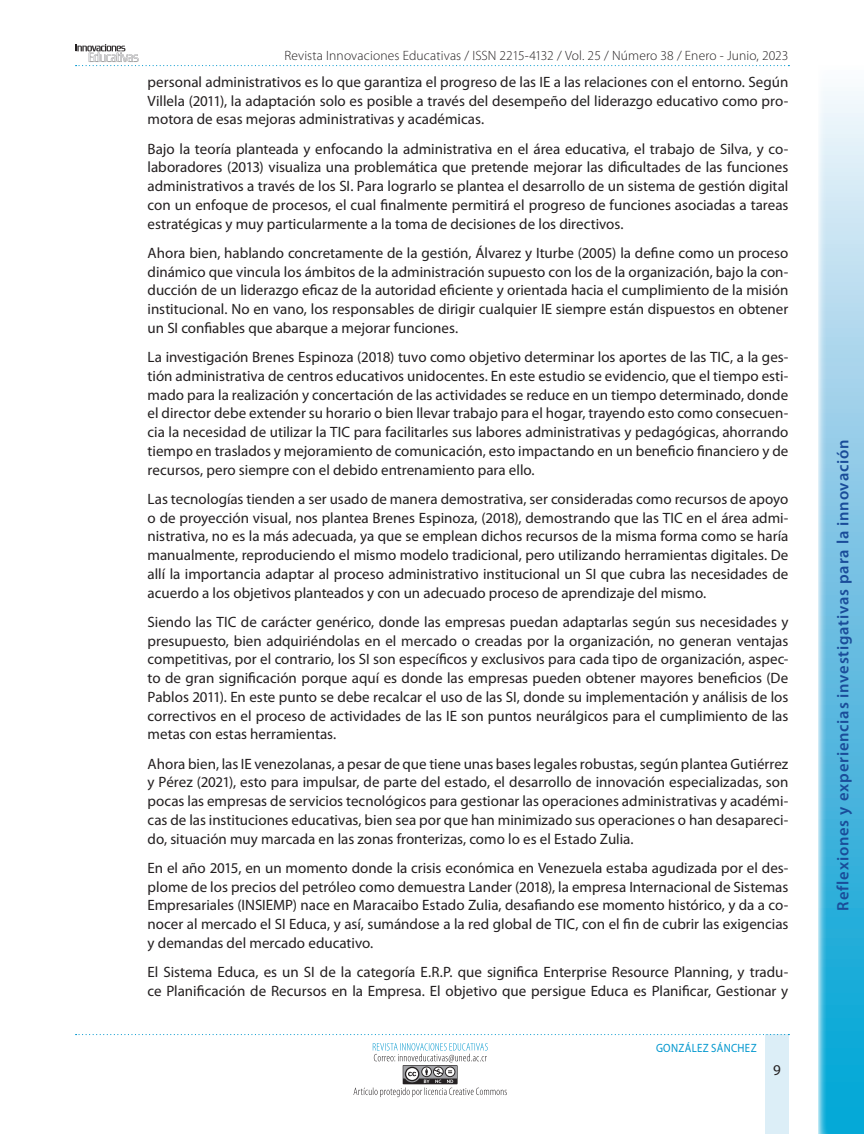
<style>
.page{position:relative;width:864px;height:1134px;background:#fff}
.page>*{position:absolute;margin:0;border:0;box-sizing:border-box;transform-origin:0 0}
.t1{font:600 16.5px "Myriad Pro";letter-spacing:.045em;color:#1a4c99}
.t2{font:15px/18.8px "Myriad Pro";color:#231f20;text-align:justify}
.t3{font:300 13.5px "Myriad Pro";letter-spacing:.01em;color:#231f20}
.t4{font:12px "Myriad Pro";letter-spacing:.03em;color:#0097ce;scale:.9 1}
</style>
<div class="page">
<svg style="left:76px;top:44px;width:713px;height:22px"></svg>
<div style="left:765px;top:1034px;width:23px;height:100px;background:#dceef7"></div>
<svg style="left:76px;top:1034px;width:713px;height:1px"></svg>
<svg style="left:354px;top:1043px;width:153px;height:54px"></svg>
<svg style="left:818px;top:91px;width:46px;height:1043px;background:#79c7e6"></svg>
<p class="t3" style="left:284px;top:48px;width:506px">Revista Innovaciones Educativas / ISSN 2215-4132 / Vol. 25 / Número 38 / Enero - Junio, 2023</p>
<p class="t2" style="left:148px;top:73px;width:642px">personal administrativos es lo que garantiza el progreso de las IE a las relaciones con el entorno. Según Villela (2011), la adaptación solo es posible a través del desempeño del liderazgo educativo como pro&shy;motora de esas mejoras administrativas y académicas.</p>
<p class="t2" style="left:148px;top:139px;width:642px">Bajo la teoría planteada y enfocando la administrativa en el área educativa, el trabajo de Silva, y co&shy;laboradores (2013) visualiza una problemática que pretende mejorar las dificultades de las funciones administrativos a través de los SI. Para lograrlo se plantea el desarrollo de un sistema de gestión digital con un enfoque de procesos, el cual finalmente permitirá el progreso de funciones asociadas a tareas estratégicas y muy particularmente a la toma de decisiones de los directivos.</p>
<p class="t2" style="left:148px;top:244px;width:642px">Ahora bien, hablando concretamente de la gestión, Álvarez y Iturbe (2005) la define como un proceso dinámico que vincula los ámbitos de la administración supuesto con los de la organización, bajo la con&shy;ducción de un liderazgo eficaz de la autoridad eficiente y orientada hacia el cumplimiento de la misión institucional. No en vano, los responsables de dirigir cualquier IE siempre están dispuestos en obtener un SI confiables que abarque a mejorar funciones.</p>
<p class="t2" style="left:148px;top:348px;width:642px">La investigación Brenes Espinoza (2018) tuvo como objetivo determinar los aportes de las TIC, a la ges&shy;tión administrativa de centros educativos unidocentes. En este estudio se evidencio, que el tiempo esti&shy;mado para la realización y concertación de las actividades se reduce en un tiempo determinado, donde el director debe extender su horario o bien llevar trabajo para el hogar, trayendo esto como consecuen&shy;cia la necesidad de utilizar la TIC para facilitarles sus labores administrativas y pedagógicas, ahorrando tiempo en traslados y mejoramiento de comunicación, esto impactando en un beneficio financiero y de recursos, pero siempre con el debido entrenamiento para ello.</p>
<p class="t2" style="left:148px;top:490px;width:642px">Las tecnologías tienden a ser usado de manera demostrativa, ser consideradas como recursos de apoyo o de proyección visual, nos plantea Brenes Espinoza, (2018), demostrando que las TIC en el área admi&shy;nistrativa, no es la más adecuada, ya que se emplean dichos recursos de la misma forma como se haría manualmente, reproduciendo el mismo modelo tradicional, pero utilizando herramientas digitales. De allí la importancia adaptar al proceso administrativo institucional un SI que cubra las necesidades de acuerdo a los objetivos planteados y con un adecuado proceso de aprendizaje del mismo.</p>
<p class="t2" style="left:148px;top:613px;width:642px">Siendo las TIC de carácter genérico, donde las empresas puedan adaptarlas según sus necesidades y presupuesto, bien adquiriéndolas en el mercado o creadas por la organización, no generan ventajas competitivas, por el contrario, los SI son específicos y exclusivos para cada tipo de organización, aspec&shy;to de gran significación porque aquí es donde las empresas pueden obtener mayores beneficios (De Pablos 2011). En este punto se debe recalcar el uso de las SI, donde su implementación y análisis de los correctivos en el proceso de actividades de las IE son puntos neurálgicos para el cumplimiento de las metas con estas herramientas.</p>
<p class="t2" style="left:148px;top:754px;width:642px">Ahora bien, las IE venezolanas, a pesar de que tiene unas bases legales robustas, según plantea Gutiérrez y Pérez (2021), esto para impulsar, de parte del estado, el desarrollo de innovación especializadas, son pocas las empresas de servicios tecnológicos para gestionar las operaciones administrativas y académi&shy;cas de las instituciones educativas, bien sea por que han minimizado sus operaciones o han desapareci&shy;do, situación muy marcada en las zonas fronterizas, como lo es el Estado Zulia.</p>
<p class="t2" style="left:148px;top:859px;width:642px">En el año 2015, en un momento donde la crisis económica en Venezuela estaba agudizada por el des&shy;plome de los precios del petróleo como demuestra Lander (2018), la empresa Internacional de Sistemas Empresariales (INSIEMP) nace en Maracaibo Estado Zulia, desafiando ese momento histórico, y da a co&shy;nocer al mercado el SI Educa, y así, sumándose a la red global de TIC, con el fin de cubrir las exigencias y demandas del mercado educativo.</p>
<p class="t2" style="left:148px;top:963px;width:642px">El Sistema Educa, es un SI de la categoría E.R.P. que significa Enterprise Resource Planning, y tradu&shy;ce Planificación de Recursos en la Empresa. El objetivo que persigue Educa es Planificar, Gestionar y</p>
<p class="t4" style="left:656px;top:1041px;width:113px">GONZÁLEZ SÁNCHEZ</p>
<p class="t2" style="left:773px;top:1060px;width:9px">9</p>
<p class="t1" style="left:834px;top:911px;width:473px;rotate:-90deg">Reflexiones y experiencias investigativas para la innovación</p>
</div>
